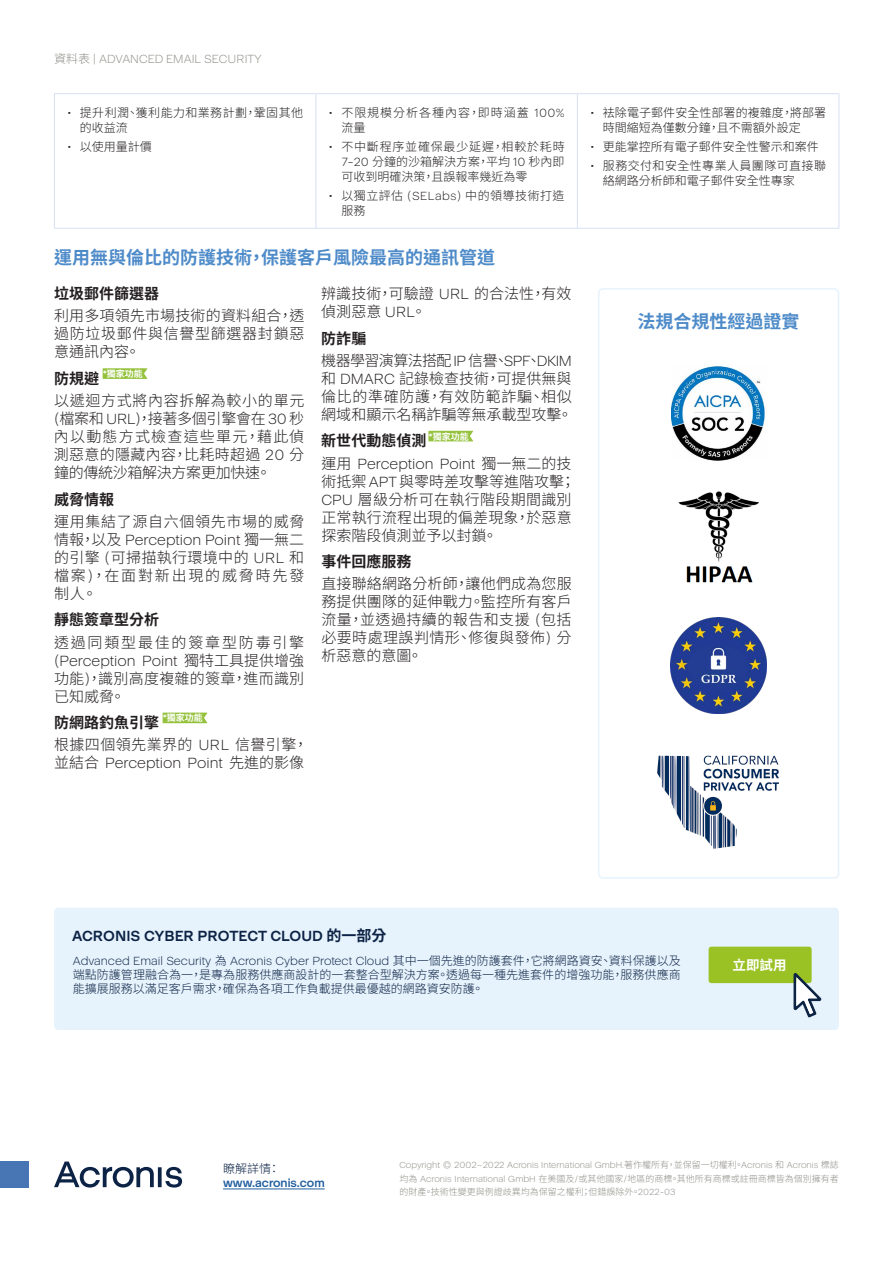
<style>
.page{position:relative;width:893px;height:1263px;background:#fff}
.page>*{position:absolute;margin:0;border:0;box-sizing:border-box;transform-origin:0 0}
.t1{font:700 18px "Noto Sans TC";color:#4e8bc9}
.t2{font:300 15px/18px "Noto Sans TC";letter-spacing:.02em;color:#231f20;text-align:justify}
.t3{font:300 15px "Acronis Cyber";color:#231f20}
.t4{font:700 15px "Noto Sans TC";color:#231f20}
.t5{font:700 15px "Acronis Cyber";color:#0c2346}
.t6{font:300 15px/18px "Noto Sans TC";color:#231f20}
.t7{font:300 15px/22.2px "Noto Sans TC";letter-spacing:-.04em;color:#231f20}
.t8{font:300 15px "Noto Sans TC";letter-spacing:.045em;color:#231f20}
.t9{font:300 15px "Noto Sans TC";letter-spacing:.12em;color:#231f20}
.t10{font:700 13.5px "Noto Sans TC";color:#fff}
.t11{font:300 12px/15px "Noto Sans TC";letter-spacing:.005em;color:#231f20;text-align:justify}
.t12{font:300 12px/14.4px "Noto Sans TC";letter-spacing:.005em;color:#0c2346}
.t13{font:300 12px "Acronis Cyber";color:#0c2346}
.t14{font:300 12px/15px "Noto Sans TC";letter-spacing:.035em;color:#231f20}
.t15{font:300 12px "Acronis Cyber";color:#8f8e88}
.t16{font:300 12px/15px "Noto Sans TC";letter-spacing:.04em;color:#231f20}
.t17{font:300 12px/15px "Noto Sans TC";letter-spacing:.08em;color:#231f20}
.t18{font:700 12px "Acronis Cyber";color:#215e9f}
.t19{font:300 9px/13.5px "Noto Sans TC";color:#8f8e88}
.t20{font:300 9px "Acronis Cyber";color:#8f8e88}
.t21{font:700 9px "Noto Sans TC";color:#fff}
.s1{font-family:"Noto Sans TC"}
.s2{font-family:"Acronis Cyber"}
.s3{font-family:"Acronis Cyber";font-size:12.15px}
.s4{font-family:"Acronis Cyber";font-size:15.15px}
.s5{font-weight:700}
.s6{font-size:9.15px}
.s7{font-family:"Acronis Cyber";font-size:9.15px}
</style>
<div class="page">
<div style="left:103px;top:368px;width:44px;height:11px;background:#95c23d"></div>
<div style="left:163px;top:713px;width:44px;height:10px;background:#95c23d"></div>
<div style="left:428px;top:431px;width:45px;height:10px;background:#95c23d"></div>
<hr style="left:223px;top:1188px;width:102px;height:1px;background:#215e9f">
<div style="left:0;top:1161px;width:28px;height:26px;background:#4876b4"></div>
<svg style="left:54px;top:1161px;width:128px;height:26px"></svg>
<div style="left:54px;top:908px;width:785px;height:122px;background:#e7f3fc;border-radius:4px"></div>
<div style="left:709px;top:947px;width:103px;height:36px;background:#9bc225;border-radius:3px"></div>
<svg style="left:793px;top:973px;width:28px;height:44px"></svg>
<hr style="left:54px;top:93px;width:262px;height:1px;background:#d7e0f2">
<hr style="left:54px;top:94px;width:1px;height:134px;background:#d7e0f2">
<hr style="left:316px;top:93px;width:261px;height:1px;background:#d7e0f2">
<hr style="left:577px;top:93px;width:262px;height:1px;background:#d7e0f2">
<hr style="left:315px;top:94px;width:1px;height:134px;background:#d7e0f2">
<hr style="left:577px;top:94px;width:1px;height:134px;background:#d7e0f2">
<hr style="left:838px;top:94px;width:1px;height:134px;background:#d7e0f2">
<hr style="left:54px;top:228px;width:262px;height:1px;background:#d7e0f2">
<hr style="left:316px;top:228px;width:261px;height:1px;background:#d7e0f2">
<hr style="left:577px;top:228px;width:262px;height:1px;background:#d7e0f2">
<img style="left:671px;top:366px;width:94px;height:95px">
<img style="left:678px;top:491px;width:81px;height:92px">
<img style="left:658px;top:755px;width:121px;height:93px">
<img style="left:671px;top:618px;width:95px;height:96px">
<div style="left:598px;top:288px;width:241px;height:591px;border:2px solid #e7f3fc;border-radius:4px"></div>
<p class="t15" style="left:54px;top:52px;width:209px"><span class="s1">資料表</span> | ADVANCED EMAIL SECURITY</p>
<p class="t14" style="left:80px;top:105px;width:225px;text-indent:-13px"><span class="s2">•</span> 提升利潤、獲利能力和業務計劃，鞏固其他的收益流</p>
<p class="t11" style="left:67px;top:140px;width:86px"><span class="s2">•</span> 以使用量計價</p>
<p class="t17" style="left:341px;top:105px;width:225px;text-indent:-13px"><span class="s2">•</span> 不限規模分析各種內容，即時涵蓋 <span class="s3">100</span><span class="s2">%</span>流量</p>
<p class="t11" style="left:341px;top:140px;width:225px;text-indent:-13px"><span class="s2">•</span> 不中斷程序並確保最少延遲，相較於耗時<span class="s3">7</span><span class="s2">-</span><span class="s3">20</span> 分鐘的沙箱解決方案，平均 <span class="s3">10</span> 秒內即可收到明確決策，且誤報率幾近為零</p>
<p class="t16" style="left:341px;top:189px;width:225px;text-indent:-13px"><span class="s2">•</span> 以獨立評估 <span class="s2">(SELabs)</span> 中的領導技術打造服務</p>
<p class="t1" style="left:54px;top:248px;width:442px">運用無與倫比的防護技術，保護客戶風險最高的通訊管道</p>
<p class="t4" style="left:54px;top:285px;width:107px">垃圾郵件篩選器</p>
<p class="t2" style="left:54px;top:307px;width:252px">利用多項領先市場技術的資料組合，透過防垃圾郵件與信譽型篩選器封鎖惡意通訊內容。</p>
<p class="t4" style="left:54px;top:370px;width:46px">防規避</p>
<p class="t21" style="left:103px;top:369px;width:42px"><span class="s2">*</span>獨家功能</p>
<p class="t2" style="left:54px;top:392px;width:252px">以遞迴方式將內容拆解為較小的單元<span class="s2">(</span>檔案和 <span class="s2">URL)</span>，接著多個引擎會在 <span class="s4">30</span> 秒內以動態方式檢查這些單元，藉此偵測惡意的隱藏內容，比耗時超過 <span class="s4">20</span> 分鐘的傳統沙箱解決方案更加快速。</p>
<p class="t4" style="left:54px;top:491px;width:61px">威脅情報</p>
<p class="t8" style="left:54px;top:513px;width:252px">運用集結了源自六個領先市場的威脅</p>
<p class="t3" style="left:54px;top:531px;width:252px"><span class="s1">情報，以及</span> Perception Point <span class="s1">獨一無二</span></p>
<p class="t2" style="left:54px;top:549px;width:252px">的引擎 <span class="s2">(</span>可掃描執行環境中的 <span class="s2">URL</span> 和檔案<span class="s2">)</span>，在面對新出現的威脅時先發制人。</p>
<p class="t4" style="left:54px;top:611px;width:107px">靜態簽章型分析</p>
<p class="t9" style="left:54px;top:634px;width:252px">透過同類型最佳的簽章型防毒引擎</p>
<p class="t3" style="left:54px;top:651px;width:252px">(Perception Point <span class="s1">獨特工具提供增強</span></p>
<p class="t2" style="left:54px;top:669px;width:252px">功能<span class="s2">)</span>，識別高度複雜的簽章，進而識別已知威脅。</p>
<p class="t4" style="left:54px;top:714px;width:107px">防網路釣魚引擎</p>
<p class="t21" style="left:163px;top:713px;width:42px"><span class="s2">*</span>獨家功能</p>
<p class="t2" style="left:54px;top:736px;width:256px">根據四個領先業界的 <span class="s2">URL</span> 信譽引擎，</p>
<p class="t3" style="left:54px;top:754px;width:252px"><span class="s1">並結合</span> Perception Point <span class="s1">先進的影像</span></p>
<p class="t6" style="left:321px;top:285px;width:252px">辨識技術，可驗證 <span class="s2">URL</span> 的合法性，有效偵測惡意 <span class="s2">URL</span>。</p>
<p class="t7" style="left:321px;top:327px;width:252px"><span class="s5">防詐騙<br></span>機器學習演算法搭配 <span class="s2">IP</span> 信譽、<span class="s2">SPF</span>、<span class="s2">DKIM</span></p>
<p class="t2" style="left:321px;top:370px;width:253px">和 <span class="s2">DMARC</span> 記錄檢查技術，可提供無與倫比的準確防護，有效防範詐騙、相似網域和顯示名稱詐騙等無承載型攻擊。</p>
<p class="t4" style="left:321px;top:432px;width:107px">新世代動態偵測</p>
<p class="t21" style="left:429px;top:431px;width:42px"><span class="s2">*</span>獨家功能</p>
<p class="t3" style="left:321px;top:454px;width:252px"><span class="s1">運用</span> Perception Point <span class="s1">獨一無二的技</span></p>
<p class="t2" style="left:321px;top:472px;width:256px;text-align:left">術抵禦 <span class="s2">APT</span> 與零時差攻擊等進階攻擊；<br><span class="s2">CPU</span> 層級分析可在執行階段期間識別正常執行流程出現的偏差現象，於惡意探索階段偵測並予以封鎖。</p>
<p class="t4" style="left:321px;top:553px;width:91px">事件回應服務</p>
<p class="t2" style="left:321px;top:575px;width:252px">直接聯絡網路分析師，讓他們成為您服務提供團隊的延伸戰力。監控所有客戶流量，並透過持續的報告和支援 <span class="s2">(</span>包括必要時處理誤判情形、修復與發佈<span class="s2">)</span> 分析惡意的意圖。</p>
<p class="t11" style="left:603px;top:105px;width:225px;text-indent:-13px"><span class="s2">•</span> 袪除電子郵件安全性部署的複雜度，將部署時間縮短為僅數分鐘，且不需額外設定</p>
<p class="t11" style="left:590px;top:140px;width:230px"><span class="s2">•</span> 更能掌控所有電子郵件安全性警示和案件</p>
<p class="t14" style="left:603px;top:159px;width:225px;text-indent:-13px"><span class="s2">•</span> 服務交付和安全性專業人員團隊可直接聯絡網路分析師和電子郵件安全性專家</p>
<p class="t1" style="left:638px;top:311px;width:163px">法規合規性經過證實</p>
<p class="t5" style="left:72px;top:926px;width:316px">ACRONIS CYBER PROTECT CLOUD <span class="s1">的一部分</span></p>
<p class="t13" style="left:73px;top:953px;width:609px">Advanced Email Security <span class="s1">為</span> Acronis Cyber Protect Cloud <span class="s1">其中一個先進的防護套件，它將網路資安、資料保護以及</span></p>
<p class="t12" style="left:73px;top:968px;width:609px">端點防護管理融合為一，是專為服務供應商設計的一套整合型解決方案。透過每一種先進套件的增強功能，服務供應商能擴展服務以滿足客戶需求，確保為各項工作負載提供最優越的網路資安防護。</p>
<p class="t10" style="left:733px;top:957px;width:55px">立即試用</p>
<p class="t12" style="left:223px;top:1161px;width:58px">瞭解詳情：</p>
<p class="t18" style="left:223px;top:1176px;width:103px">www.acronis.com</p>
<p class="t20" style="left:399px;top:1160px;width:441px">Copyright © <span class="s6">2002</span>–<span class="s6">2022</span> Acronis International GmbH.<span class="s1">著作權所有，並保留一切權利。</span>Acronis <span class="s1">和</span> Acronis <span class="s1">標誌</span></p>
<p class="t19" style="left:399px;top:1172px;width:441px">均為 <span class="s2">Acronis International GmbH</span> 在美國及<span class="s2">/</span>或其他國家<span class="s2">/</span>地區的商標。其他所有商標或註冊商標皆為個別擁有者的財產。技術性變更與例證歧異均為保留之權利；但錯誤除外。<span class="s7">2022</span><span class="s2">-</span><span class="s7">03</span></p>
</div>
